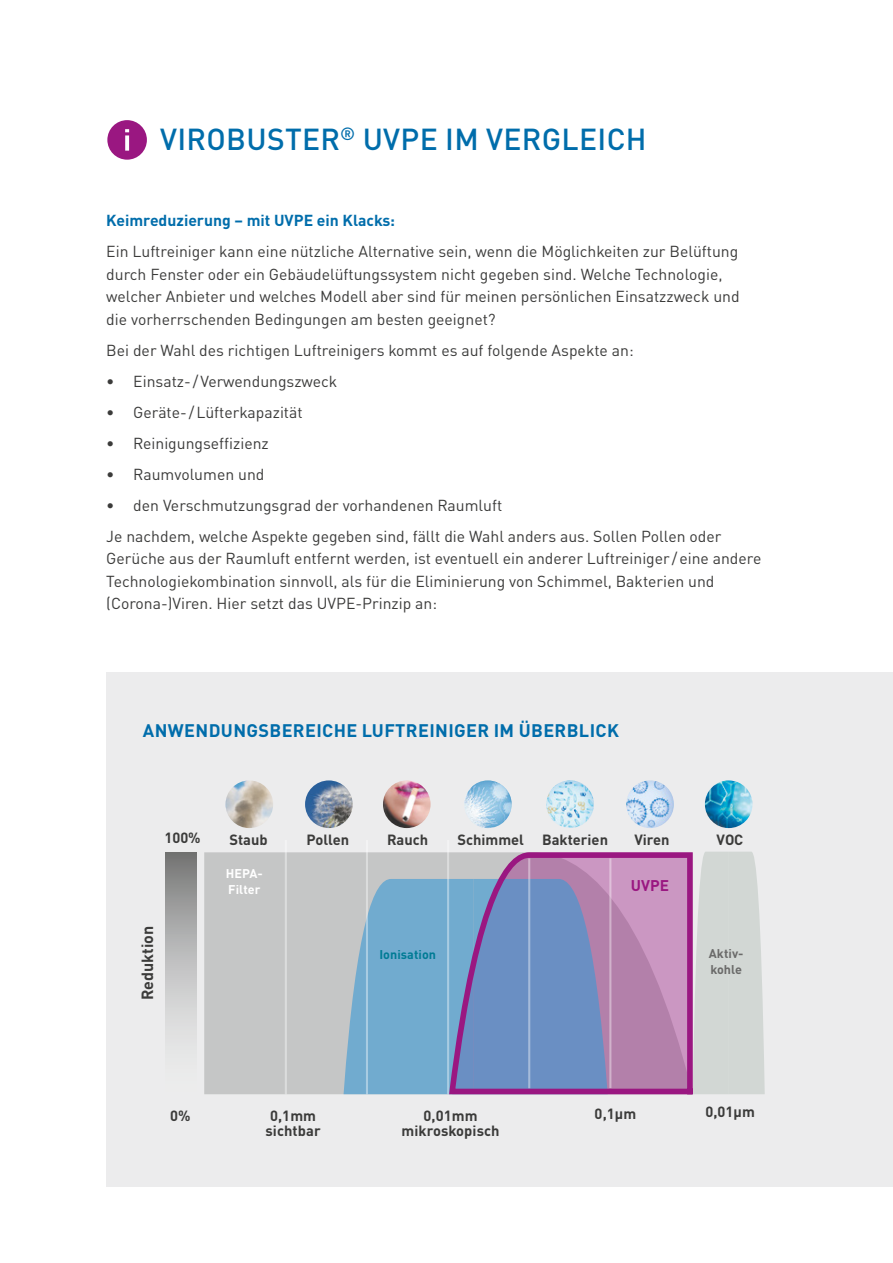
<style>
.page{position:relative;width:893px;height:1263px;background:#fff}
.page>*{position:absolute;margin:0;border:0;box-sizing:border-box;transform-origin:0 0}
.t1{font:500 30px "DIN Pro";letter-spacing:.01em;color:#006dab}
.t2{font:700 18px "DIN Pro";letter-spacing:.02em;color:#006dab}
.t3{font:700 16.05px "DIN Pro";color:#3b3b3a}
.t4{font:15.75px/22.5px "DIN Pro";color:#3b3b3a}
.t5{font:700 15.75px "DIN Pro";color:#006dab}
.t6{font:700 15.3px "DIN Pro";color:#9a1781}
.t7{font:700 14.7px/15.3px "DIN Pro";color:#3b3b3a;text-align:center}
.t8{font:700 12.6px/15.3px "DIN Pro";letter-spacing:.005em;color:#fff}
.t9{font:700 12.6px/15.3px "DIN Pro";letter-spacing:.005em;color:#6a6a69}
.t10{font:700 12.6px "DIN Pro";letter-spacing:.005em;color:#007b95}
</style>
<div class="page">
<div style="left:106px;top:672px;width:787px;height:514px;background:#ececed"></div>
<div style="left:107px;top:120px;width:40px;height:40px;background:#9a1781;border-radius:50%"></div>
<svg style="left:125px;top:135px;width:4px;height:16px"></svg>
<svg style="left:125px;top:129px;width:4px;height:3px"></svg>
<div style="left:204px;top:852px;width:242px;height:242px;background:#c5c6c6"></div>
<svg style="left:165px;top:852px;width:32px;height:188px;background:#b2b2b2"></svg>
<svg style="left:344px;top:879px;width:102px;height:215px;background:#7daecd"></svg>
<img style="left:305px;top:780px;width:48px;height:48px;border-radius:24px">
<img style="left:383px;top:780px;width:48px;height:48px;border-radius:24px">
<img style="left:546px;top:780px;width:48px;height:48px;border-radius:24px">
<img style="left:626px;top:780px;width:48px;height:48px;border-radius:24px">
<img style="left:225px;top:780px;width:48px;height:48px;border-radius:24px">
<img style="left:464px;top:780px;width:48px;height:48px;border-radius:24px">
<img style="left:705px;top:780px;width:47px;height:48px;border-radius:24px">
<svg style="left:698px;top:852px;width:67px;height:242px;background:#d3d8d5"></svg>
<svg style="left:446px;top:852px;width:252px;height:243px;background:#9388b9"></svg>
<hr style="left:285px;top:840px;width:2px;height:254px;background:#fff">
<hr style="left:366px;top:840px;width:2px;height:254px;background:#fff">
<hr style="left:447px;top:840px;width:2px;height:254px;background:#fff">
<hr style="left:528px;top:858px;width:2px;height:230px;background:#fff">
<hr style="left:609px;top:858px;width:2px;height:230px;background:#fff">
<h1 class="t1" style="left:160px;top:119px;width:488px">VIROBUSTER<sup>®</sup> UVPE IM VERGLEICH</h1>
<p class="t5" style="left:106px;top:207px;width:290px">Keimreduzierung – mit UVPE ein Klacks:</p>
<p class="t4" style="left:106px;top:239px;width:635px">Ein Luftreiniger kann eine nützliche Alternative sein, wenn die Möglichkeiten zur Belüftung durch Fenster oder ein Gebäudelüftungssystem nicht gegeben sind. Welche Technologie, welcher Anbieter und welches Modell aber sind für meinen persönlichen Einsatzzweck und die vorherrschenden Bedingungen am besten geeignet?</p>
<p class="t4" style="left:106px;top:337px;width:529px">Bei der Wahl des richtigen Luftreinigers kommt es auf folgende Aspekte an:</p>
<p class="t4" style="left:106px;top:368px;width:233px">• Einsatz- /Verwendungszweck</p>
<p class="t4" style="left:106px;top:399px;width:198px">• Geräte- /Lüfterkapazität</p>
<p class="t4" style="left:106px;top:430px;width:164px">• Reinigungseffizienz</p>
<p class="t4" style="left:106px;top:461px;width:160px">• Raumvolumen und</p>
<p class="t4" style="left:106px;top:488px;width:617px;line-height:31px">• den Verschmutzungsgrad der vorhandenen Raumluft<br>Je nachdem, welche Aspekte gegeben sind, fällt die Wahl anders aus. Sollen Pollen oder</p>
<p class="t4" style="left:106px;top:546px;width:657px">Gerüche aus der Raumluft entfernt werden, ist eventuell ein anderer Luftreiniger /eine andere<br>Technologiekombination sinnvoll, als für die Eliminierung von Schimmel, Bakterien und (Corona-)Viren. Hier setzt das UVPE-Prinzip an:</p>
<p class="t2" style="left:143px;top:715px;width:477px">ANWENDUNGSBEREICHE LUFTREINIGER IM ÜBERBLICK</p>
<p class="t7" style="left:164px;top:828px;width:38px">100%</p>
<p class="t3" style="left:134px;top:1000px;width:75px;rotate:-90deg">Reduktion</p>
<p class="t7" style="left:229px;top:831px;width:40px">Staub</p>
<p class="t7" style="left:306px;top:831px;width:44px">Pollen</p>
<p class="t7" style="left:387px;top:831px;width:43px">Rauch</p>
<p class="t7" style="left:457px;top:831px;width:152px">Schimmel Bakterien</p>
<p class="t7" style="left:634px;top:831px;width:37px">Viren</p>
<p class="t8" style="left:226px;top:865px;width:39px">HEPA-<br>Filter</p>
<p class="t10" style="left:379px;top:944px;width:58px">Ionisation</p>
<p class="t6" style="left:631px;top:872px;width:40px">UVPE</p>
<p class="t7" style="left:717px;top:831px;width:28px">VOC</p>
<p class="t9" style="left:709px;top:945px;width:36px">Aktiv&shy;kohle</p>
<p class="t7" style="left:170px;top:1106px;width:22px">0%</p>
<p class="t7" style="left:266px;top:1106px;width:57px">0,1mm sichtbar</p>
<p class="t7" style="left:402px;top:1106px;width:99px">0,01mm mikroskopisch</p>
<p class="t7" style="left:595px;top:1104px;width:43px">0,1µm</p>
<p class="t7" style="left:705px;top:1102px;width:51px">0,01µm</p>
</div>
